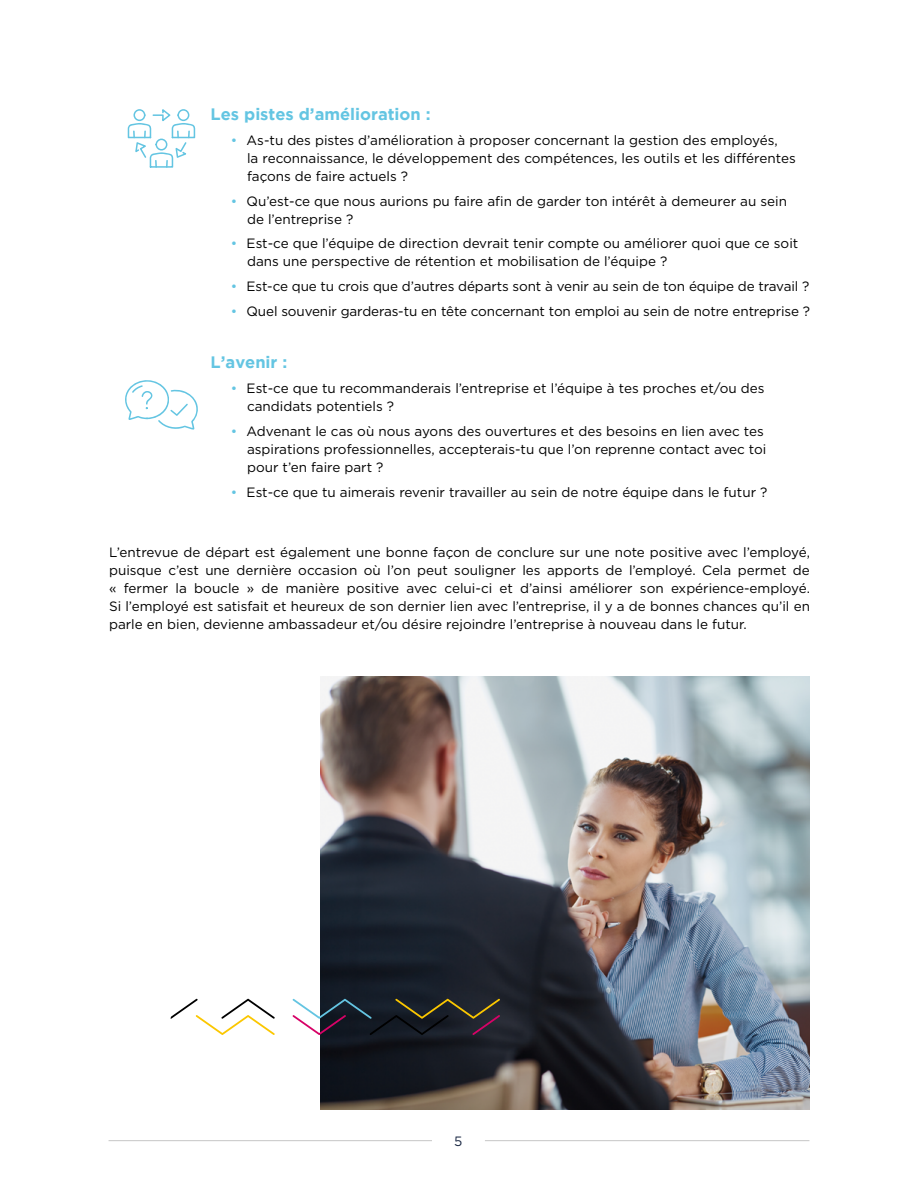
<style>
.page{position:relative;width:918px;height:1188px;background:#fff}
.page>*{position:absolute;margin:0;border:0;box-sizing:border-box;transform-origin:0 0}
.Bold_section{font:700 16.5px "Gotham";color:#64c5e2}
.texte{font:13.5px/18px "Gotham";color:#000}
.t1{font:13.5px "Gotham";color:#172541}
.s1{color:#64c5e2}
</style>
<div class="page">
<hr style="left:109px;top:1140px;width:323px;height:1px;background:#c6c6c6">
<hr style="left:485px;top:1140px;width:324px;height:1px;background:#c6c6c6">
<img style="left:321px;top:676px;width:489px;height:434px">
<svg style="left:170px;top:999px;width:105px;height:36px"></svg>
<svg style="left:293px;top:999px;width:207px;height:36px;background:#3e3f44"></svg>
<svg style="left:125px;top:380px;width:73px;height:50px"></svg>
<svg style="left:128px;top:109px;width:67px;height:59px"></svg>
<p class="Bold_section" style="left:211px;top:105px;width:222px">Les pistes d’amélioration :</p>
<p class="texte" style="left:247px;top:131px;width:550px;text-indent:-16px"><span class="s1">•</span> As-tu des pistes d’amélioration à proposer concernant la gestion des employés,<br>la reconnaissance, le développement des compétences, les outils et les différentes façons de faire actuels ?</p>
<p class="texte" style="left:247px;top:191px;width:541px;text-indent:-16px"><span class="s1">•</span> Qu’est-ce que nous aurions pu faire afin de garder ton intérêt à demeurer au sein de l’entreprise ?</p>
<p class="texte" style="left:247px;top:234px;width:553px;text-indent:-16px"><span class="s1">•</span> Est-ce que l’équipe de direction devrait tenir compte ou améliorer quoi que ce soit dans une perspective de rétention et mobilisation de l’équipe ?</p>
<p class="texte" style="left:231px;top:277px;width:580px"><span class="s1">•</span> Est-ce que tu crois que d’autres départs sont à venir au sein de ton équipe de travail ?</p>
<p class="texte" style="left:231px;top:302px;width:581px"><span class="s1">•</span> Quel souvenir garderas-tu en tête concernant ton emploi au sein de notre entreprise ?</p>
<p class="Bold_section" style="left:211px;top:353px;width:78px">L’avenir :</p>
<p class="texte" style="left:247px;top:379px;width:519px;text-indent:-16px"><span class="s1">•</span> Est-ce que tu recommanderais l’entreprise et l’équipe à tes proches et/ou des candidats potentiels ?</p>
<p class="texte" style="left:247px;top:422px;width:521px;text-indent:-16px"><span class="s1">•</span> Advenant le cas où nous ayons des ouvertures et des besoins en lien avec tes aspirations professionnelles, accepterais-tu que l’on reprenne contact avec toi pour t’en faire part ?</p>
<p class="texte" style="left:231px;top:482px;width:538px"><span class="s1">•</span> Est-ce que tu aimerais revenir travailler au sein de notre équipe dans le futur ?</p>
<p class="texte" style="left:109px;top:543px;width:702px;text-align:justify">L’entrevue de départ est également une bonne façon de conclure sur une note positive avec l’employé, puisque c’est une dernière occasion où l’on peut souligner les apports de l’employé. Cela permet de « fermer la boucle » de manière positive avec celui-ci et d’ainsi améliorer son expérience-employé.<br>Si l’employé est satisfait et heureux de son dernier lien avec l’entreprise, il y a de bonnes chances qu’il en parle en bien, devienne ambassadeur et/ou désire rejoindre l’entreprise à nouveau dans le futur.</p>
<p class="t1" style="left:454px;top:1132px;width:10px">5</p>
</div>
